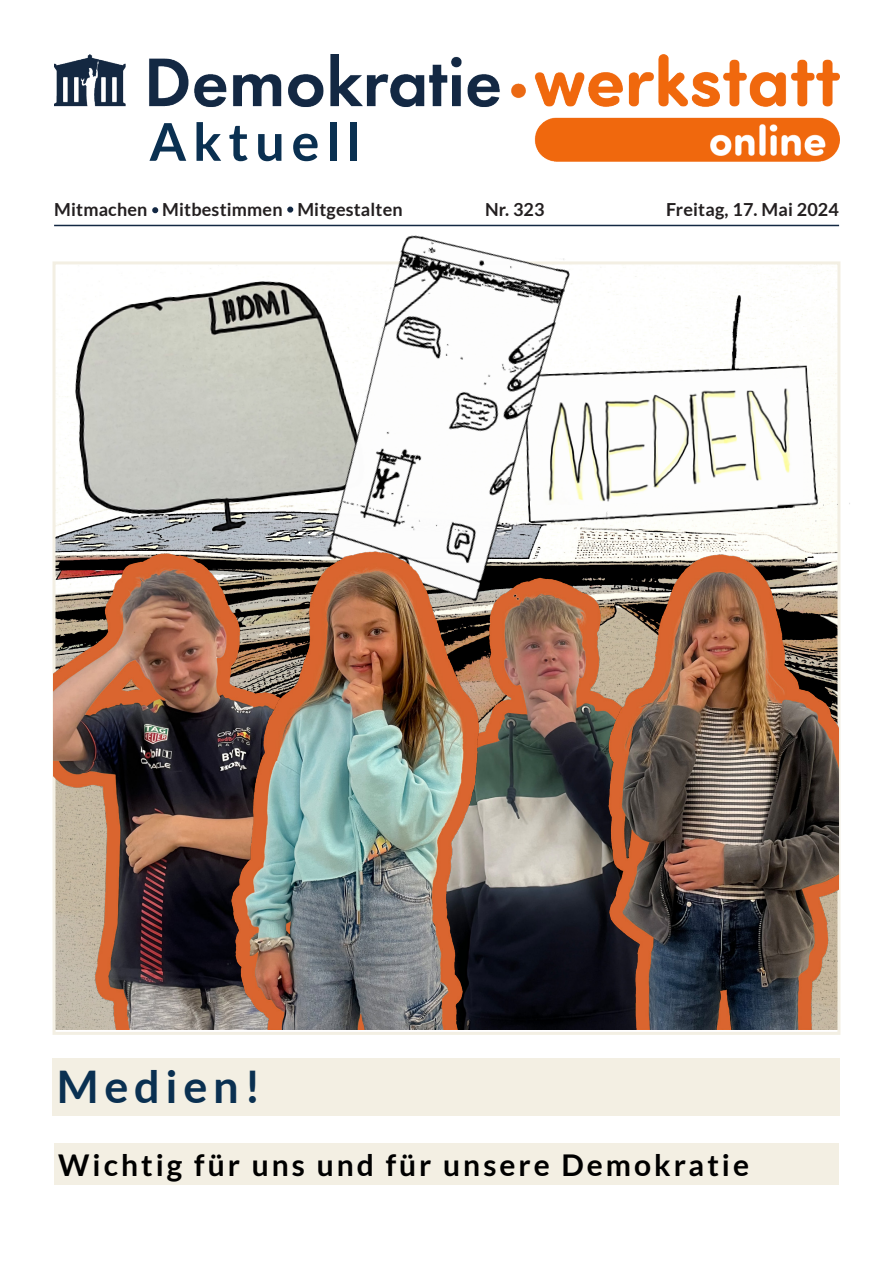
<style>
.page{position:relative;width:893px;height:1263px;background:#fff}
.page>*{position:absolute;margin:0;border:0;box-sizing:border-box;transform-origin:0 0}
.t1{font:700 52.2px "Lato";letter-spacing:.13em;color:#0a3051}
.t2{font:700 45px "Lato";letter-spacing:.13em;color:#0a3051}
.t3{font:700 30px "Lato";letter-spacing:.1em;color:#000}
.t4{font:700 18px "Lato";letter-spacing:.01em;color:#231f20}
</style>
<div class="page">
<div style="left:52px;top:1058px;width:788px;height:58px;background:#f3efe3"></div>
<div style="left:54px;top:1143px;width:785px;height:42px;background:#f3efe3"></div>
<hr style="left:54px;top:225px;width:785px;height:1px;background:#132843">
<svg style="left:152px;top:207px;width:6px;height:3px"></svg>
<img style="left:536px;top:643px;width:26px;height:386px">
<img style="left:54px;top:607px;width:159px;height:422px">
<img style="left:562px;top:606px;width:277px;height:423px">
<img style="left:52px;top:210px;width:183px;height:397px">
<img style="left:674px;top:261px;width:176px;height:345px">
<img style="left:235px;top:206px;width:439px;height:437px">
<img style="left:213px;top:551px;width:323px;height:478px">
<img style="left:542px;top:378px;width:262px;height:127px">
<img style="left:54px;top:54px;width:786px;height:108px">
<p class="t1" style="left:149px;top:112px;width:213px">Aktuell</p>
<p class="t4" style="left:54px;top:199px;width:350px">Mitmachen Mitbestimmen Mitgestalten</p>
<p class="t4" style="left:485px;top:199px;width:61px">Nr. 323</p>
<p class="t4" style="left:666px;top:199px;width:174px">Freitag, 17. Mai 2024</p>
<p class="t2" style="left:57px;top:1061px;width:206px">Medien!</p>
<p class="t3" style="left:58px;top:1148px;width:692px">Wichtig für uns und für unsere Demokratie</p>
</div>
